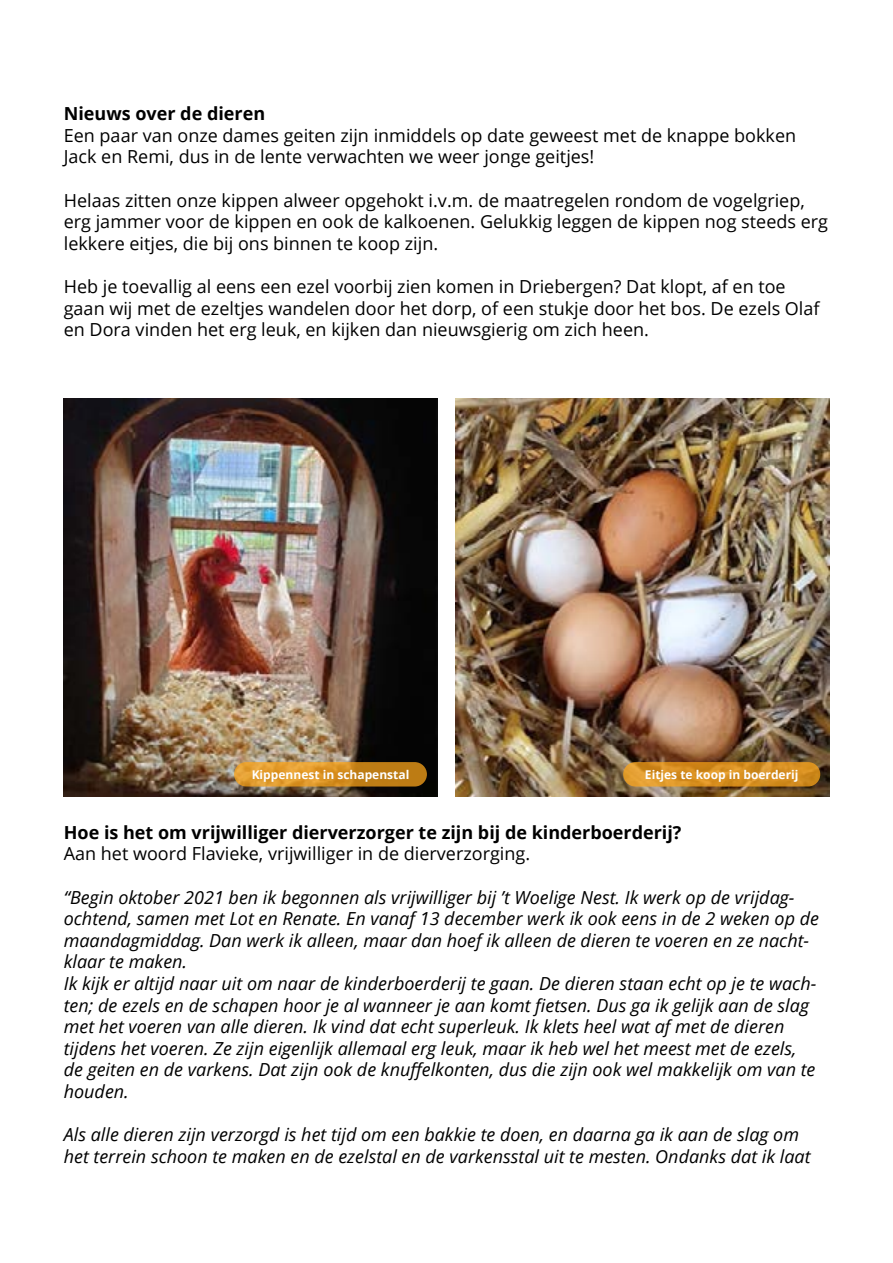
<style>
.page{position:relative;width:893px;height:1263px;background:#fff}
.page>*{position:absolute;margin:0;border:0;box-sizing:border-box;transform-origin:0 0}
.t1{font:italic 18px/21.6px "Open Sans";color:#000}
.t2{font:18px/21.6px "Open Sans";color:#000}
.t3{font:700 18px "Open Sans";color:#000}
.t4{font:700 12px "Open Sans";color:#fff}
</style>
<div class="page">
<img style="left:64px;top:398px;width:373px;height:398px">
<img style="left:455px;top:398px;width:374px;height:398px">
<svg style="left:234px;top:762px;width:193px;height:24px;background:#d28e22"></svg>
<svg style="left:623px;top:762px;width:197px;height:24px;background:#d79022"></svg>
<p class="t3" style="left:64px;top:101px;width:203px">Nieuws over de dieren</p>
<p class="t2" style="left:64px;top:124px;width:734px">Een paar van onze dames geiten zijn inmiddels op date geweest met de knappe bokken<br>Jack en Remi, dus in de lente verwachten we weer jonge geitjes!</p>
<p class="t2" style="left:64px;top:189px;width:766px">Helaas zitten onze kippen alweer opgehokt i.v.m. de maatregelen rondom de vogelgriep, erg jammer voor de kippen en ook de kalkoenen. Gelukkig leggen de kippen nog steeds erg lekkere eitjes, die bij ons binnen te koop zijn.</p>
<p class="t2" style="left:64px;top:275px;width:757px">Heb je toevallig al eens een ezel voorbij zien komen in Driebergen? Dat klopt, af en toe gaan wij met de ezeltjes wandelen door het dorp, of een stukje door het bos. De ezels Olaf en Dora vinden het erg leuk, en kijken dan nieuwsgierig om zich heen.</p>
<p class="t4" style="left:252px;top:766px;width:159px">Kippennest in schapenstal</p>
<p class="t4" style="left:645px;top:766px;width:155px">Eitjes te koop in boerderij</p>
<p class="t3" style="left:64px;top:819px;width:619px">Hoe is het om vrijwilliger dierverzorger te zijn bij de kinderboerderij?</p>
<p class="t2" style="left:64px;top:842px;width:468px">Aan het woord Flavieke, vrijwilliger in de dierverzorging.</p>
<p class="t1" style="left:64px;top:886px;width:757px">“Begin oktober 2021 ben ik begonnen als vrijwilliger bij ’t Woelige Nest. Ik werk op de vrijdag&shy;ochtend, samen met Lot en Renate. En vanaf 13 december werk ik ook eens in de 2 weken op de maandagmiddag. Dan werk ik alleen, maar dan hoef ik alleen de dieren te voeren en ze nacht&shy;klaar te maken.<br>Ik kijk er altijd naar uit om naar de kinderboerderij te gaan. De dieren staan echt op je te wach&shy;ten; de ezels en de schapen hoor je al wanneer je aan komt fietsen. Dus ga ik gelijk aan de slag met het voeren van alle dieren. Ik vind dat echt superleuk. Ik klets heel wat af met de dieren tijdens het voeren. Ze zijn eigenlijk allemaal erg leuk, maar ik heb wel het meest met de ezels, de geiten en de varkens. Dat zijn ook de knuffelkonten, dus die zijn ook wel makkelijk om van te houden.</p>
<p class="t1" style="left:64px;top:1123px;width:748px">Als alle dieren zijn verzorgd is het tijd om een bakkie te doen, en daarna ga ik aan de slag om het terrein schoon te maken en de ezelstal en de varkensstal uit te mesten. Ondanks dat ik laat</p>
</div>
